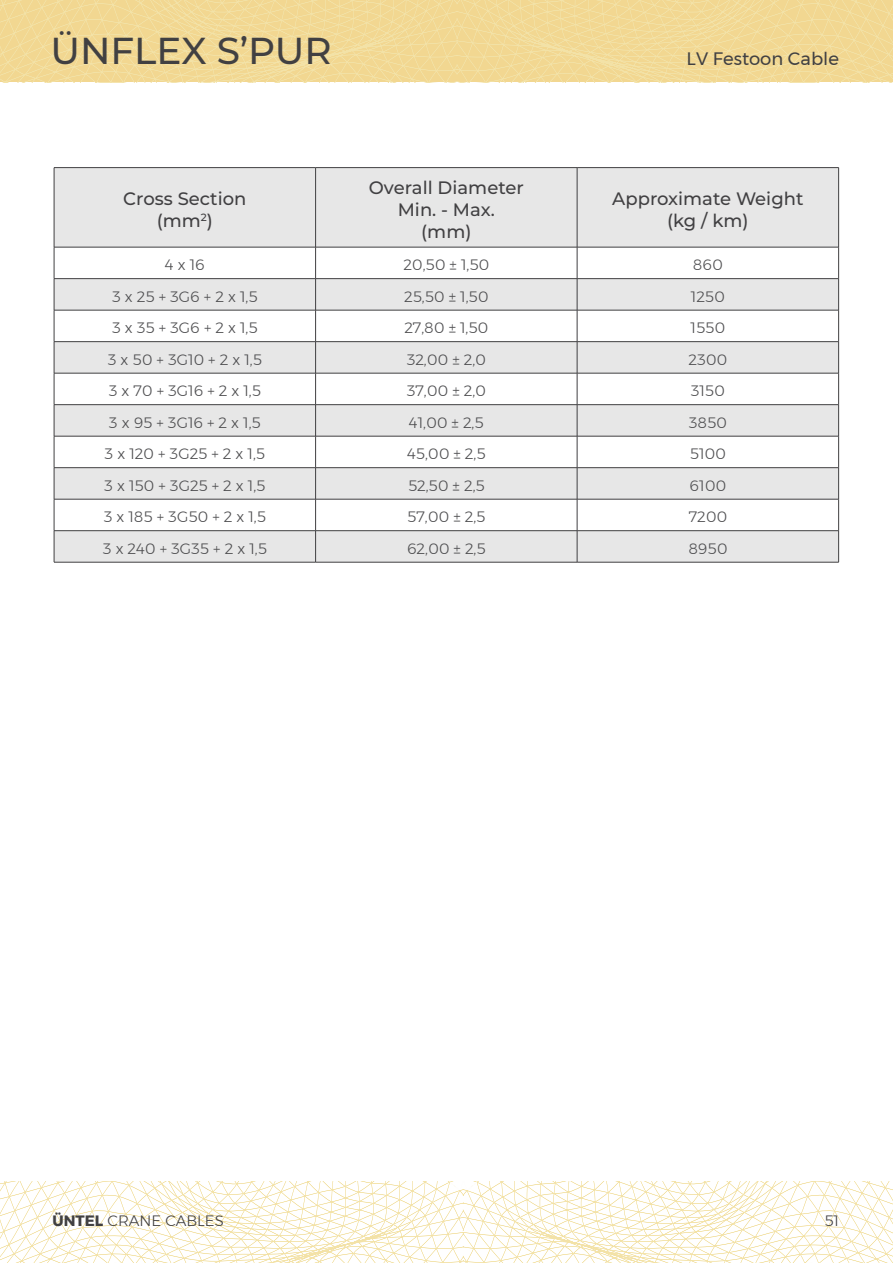
<style>
.page{position:relative;width:893px;height:1263px;background:#fff}
.page>*{position:absolute;margin:0;border:0;box-sizing:border-box;transform-origin:0 0}
.t1{font:500 37.5px "Montserrat";color:#414042}
.t2{font:500 18px/21.6px "Montserrat";color:#414042;text-align:center}
.t3{font:18px "Montserrat";color:#414042}
.t4{font:300 15px "Montserrat";color:#4d4d4f}
.t5{font:300 15px "Montserrat";color:#414042}
.s1{font-weight:700}
</style>
<div class="page">
<svg style="left:0;top:0;width:893px;height:82px;background:#f2d996"></svg>
<svg style="left:0;top:1182px;width:893px;height:81px"></svg>
<svg style="left:55px;top:168px;width:783px;height:394px;fill:#e7e7e7"></svg>
<hr style="left:54px;top:167px;width:262px;height:1px;background:#414042">
<hr style="left:54px;top:168px;width:1px;height:79px;background:#414042">
<hr style="left:316px;top:167px;width:261px;height:1px;background:#414042">
<hr style="left:315px;top:168px;width:1px;height:79px;background:#414042">
<hr style="left:577px;top:167px;width:262px;height:1px;background:#414042">
<hr style="left:577px;top:168px;width:1px;height:79px;background:#414042">
<hr style="left:838px;top:168px;width:1px;height:79px;background:#414042">
<hr style="left:54px;top:247px;width:262px;height:1px;background:#414042">
<hr style="left:54px;top:247px;width:1px;height:32px;background:#414042">
<hr style="left:316px;top:247px;width:261px;height:1px;background:#414042">
<hr style="left:315px;top:247px;width:1px;height:32px;background:#414042">
<hr style="left:577px;top:247px;width:262px;height:1px;background:#414042">
<hr style="left:577px;top:247px;width:1px;height:32px;background:#414042">
<hr style="left:838px;top:247px;width:1px;height:32px;background:#414042">
<hr style="left:54px;top:278px;width:262px;height:1px;background:#414042">
<hr style="left:54px;top:279px;width:1px;height:31px;background:#414042">
<hr style="left:316px;top:278px;width:261px;height:1px;background:#414042">
<hr style="left:315px;top:279px;width:1px;height:31px;background:#414042">
<hr style="left:577px;top:278px;width:262px;height:1px;background:#414042">
<hr style="left:577px;top:279px;width:1px;height:31px;background:#414042">
<hr style="left:838px;top:279px;width:1px;height:31px;background:#414042">
<hr style="left:54px;top:310px;width:262px;height:1px;background:#414042">
<hr style="left:54px;top:310px;width:1px;height:32px;background:#414042">
<hr style="left:316px;top:310px;width:261px;height:1px;background:#414042">
<hr style="left:315px;top:310px;width:1px;height:32px;background:#414042">
<hr style="left:577px;top:310px;width:262px;height:1px;background:#414042">
<hr style="left:577px;top:310px;width:1px;height:32px;background:#414042">
<hr style="left:838px;top:310px;width:1px;height:32px;background:#414042">
<hr style="left:54px;top:341px;width:262px;height:1px;background:#414042">
<hr style="left:54px;top:342px;width:1px;height:31px;background:#414042">
<hr style="left:316px;top:341px;width:261px;height:1px;background:#414042">
<hr style="left:315px;top:342px;width:1px;height:31px;background:#414042">
<hr style="left:577px;top:341px;width:262px;height:1px;background:#414042">
<hr style="left:577px;top:342px;width:1px;height:31px;background:#414042">
<hr style="left:838px;top:342px;width:1px;height:31px;background:#414042">
<hr style="left:54px;top:373px;width:262px;height:1px;background:#414042">
<hr style="left:54px;top:373px;width:1px;height:32px;background:#414042">
<hr style="left:316px;top:373px;width:261px;height:1px;background:#414042">
<hr style="left:315px;top:373px;width:1px;height:32px;background:#414042">
<hr style="left:577px;top:373px;width:262px;height:1px;background:#414042">
<hr style="left:577px;top:373px;width:1px;height:32px;background:#414042">
<hr style="left:838px;top:373px;width:1px;height:32px;background:#414042">
<hr style="left:54px;top:404px;width:262px;height:1px;background:#414042">
<hr style="left:54px;top:405px;width:1px;height:31px;background:#414042">
<hr style="left:316px;top:404px;width:261px;height:1px;background:#414042">
<hr style="left:315px;top:405px;width:1px;height:31px;background:#414042">
<hr style="left:577px;top:404px;width:262px;height:1px;background:#414042">
<hr style="left:577px;top:405px;width:1px;height:31px;background:#414042">
<hr style="left:838px;top:405px;width:1px;height:31px;background:#414042">
<hr style="left:54px;top:436px;width:262px;height:1px;background:#414042">
<hr style="left:54px;top:436px;width:1px;height:32px;background:#414042">
<hr style="left:316px;top:436px;width:261px;height:1px;background:#414042">
<hr style="left:315px;top:436px;width:1px;height:32px;background:#414042">
<hr style="left:577px;top:436px;width:262px;height:1px;background:#414042">
<hr style="left:577px;top:436px;width:1px;height:32px;background:#414042">
<hr style="left:838px;top:436px;width:1px;height:32px;background:#414042">
<hr style="left:54px;top:467px;width:262px;height:1px;background:#414042">
<hr style="left:54px;top:468px;width:1px;height:31px;background:#414042">
<hr style="left:316px;top:467px;width:261px;height:1px;background:#414042">
<hr style="left:315px;top:468px;width:1px;height:31px;background:#414042">
<hr style="left:577px;top:467px;width:262px;height:1px;background:#414042">
<hr style="left:577px;top:468px;width:1px;height:31px;background:#414042">
<hr style="left:838px;top:468px;width:1px;height:31px;background:#414042">
<hr style="left:54px;top:499px;width:262px;height:1px;background:#414042">
<hr style="left:54px;top:499px;width:1px;height:32px;background:#414042">
<hr style="left:316px;top:499px;width:261px;height:1px;background:#414042">
<hr style="left:315px;top:499px;width:1px;height:32px;background:#414042">
<hr style="left:577px;top:499px;width:262px;height:1px;background:#414042">
<hr style="left:577px;top:499px;width:1px;height:32px;background:#414042">
<hr style="left:838px;top:499px;width:1px;height:32px;background:#414042">
<hr style="left:54px;top:530px;width:262px;height:1px;background:#414042">
<hr style="left:54px;top:531px;width:1px;height:31px;background:#414042">
<hr style="left:316px;top:530px;width:261px;height:1px;background:#414042">
<hr style="left:315px;top:531px;width:1px;height:31px;background:#414042">
<hr style="left:577px;top:530px;width:262px;height:1px;background:#414042">
<hr style="left:577px;top:531px;width:1px;height:31px;background:#414042">
<hr style="left:838px;top:531px;width:1px;height:31px;background:#414042">
<hr style="left:54px;top:562px;width:262px;height:1px;background:#414042">
<hr style="left:316px;top:562px;width:261px;height:1px;background:#414042">
<hr style="left:577px;top:562px;width:262px;height:1px;background:#414042">
<h1 class="t1" style="left:50px;top:25px;width:283px">ÜNFLEX S’PUR</h1>
<p class="t3" style="left:687px;top:44px;width:154px">LV Festoon Cable</p>
<p class="t2" style="left:123px;top:187px;width:125px">Cross Section (mm<sup>2</sup>)</p>
<p class="t2" style="left:369px;top:177px;width:157px">Overall Diameter<br>Min. - Max.<br>(mm)</p>
<p class="t2" style="left:612px;top:187px;width:193px">Approximate Weight (kg / km)</p>
<p class="t4" style="left:165px;top:254px;width:41px">4 x 16</p>
<p class="t4" style="left:403px;top:254px;width:87px">20,50 ± 1,50</p>
<p class="t4" style="left:693px;top:254px;width:31px">860</p>
<p class="t4" style="left:112px;top:285px;width:147px">3 x 25 + 3G6 + 2 x 1,5</p>
<p class="t4" style="left:404px;top:285px;width:86px">25,50 ± 1,50</p>
<p class="t4" style="left:691px;top:285px;width:35px">1250</p>
<p class="t4" style="left:112px;top:317px;width:147px">3 x 35 + 3G6 + 2 x 1,5</p>
<p class="t4" style="left:404px;top:317px;width:86px">27,80 ± 1,50</p>
<p class="t4" style="left:691px;top:317px;width:36px">1550</p>
<p class="t4" style="left:108px;top:348px;width:156px">3 x 50 + 3G10 + 2 x 1,5</p>
<p class="t4" style="left:407px;top:348px;width:81px">32,00 ± 2,0</p>
<p class="t4" style="left:688px;top:348px;width:40px">2300</p>
<p class="t4" style="left:109px;top:380px;width:154px">3 x 70 + 3G16 + 2 x 1,5</p>
<p class="t4" style="left:407px;top:380px;width:81px">37,00 ± 2,0</p>
<p class="t4" style="left:691px;top:380px;width:36px">3150</p>
<p class="t4" style="left:109px;top:411px;width:153px">3 x 95 + 3G16 + 2 x 1,5</p>
<p class="t4" style="left:409px;top:411px;width:76px">41,00 ± 2,5</p>
<p class="t4" style="left:689px;top:411px;width:40px">3850</p>
<p class="t4" style="left:105px;top:443px;width:162px">3 x 120 + 3G25 + 2 x 1,5</p>
<p class="t4" style="left:407px;top:443px;width:80px">45,00 ± 2,5</p>
<p class="t4" style="left:690px;top:443px;width:38px">5100</p>
<p class="t4" style="left:104px;top:474px;width:163px">3 x 150 + 3G25 + 2 x 1,5</p>
<p class="t4" style="left:408px;top:474px;width:78px">52,50 ± 2,5</p>
<p class="t4" style="left:690px;top:474px;width:38px">6100</p>
<p class="t4" style="left:104px;top:506px;width:164px">3 x 185 + 3G50 + 2 x 1,5</p>
<p class="t4" style="left:407px;top:506px;width:80px">57,00 ± 2,5</p>
<p class="t4" style="left:689px;top:506px;width:40px">7200</p>
<p class="t4" style="left:103px;top:537px;width:166px">3 x 240 + 3G35 + 2 x 1,5</p>
<p class="t4" style="left:407px;top:537px;width:80px">62,00 ± 2,5</p>
<p class="t4" style="left:688px;top:537px;width:41px">8950</p>
<p class="t5" style="left:53px;top:1209px;width:173px"><span class="s1">ÜNTEL</span> CRANE CABLES</p>
<p class="t5" style="left:824px;top:1209px;width:16px">51</p>
</div>
